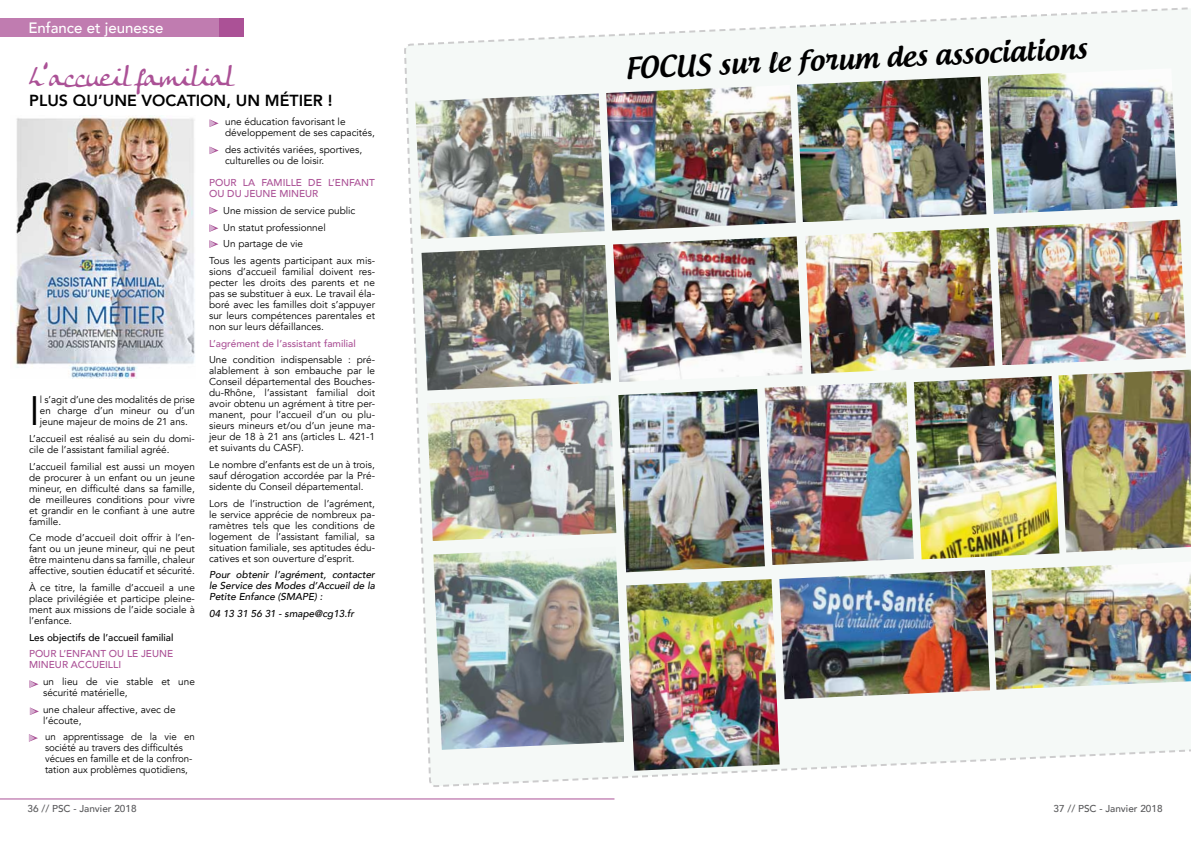
<style>
.page{position:relative;width:1191px;height:842px;background:#fff}
.page>*{position:absolute;margin:0;border:0;box-sizing:border-box;transform-origin:0 0}
.t1{font:41.1px "Avenir";color:#000}
.t2{font:500 28px "Androgyne";color:#000}
.t3{font:26px "Anke Calligraphic FG";color:#ab5196}
.t4{font:800 16px "Avenir";color:#000}
.t5{font:500 15px "Avenir";color:#fff}
.t6{font:10px/11px "Avenir";color:#000;text-align:justify}
.t7{font:italic 500 10px/11px "Avenir";color:#000;text-align:justify}
.t8{font:500 10px/11px "Avenir";color:#ab5196}
.t9{font:500 10px "Avenir";color:#58585a}
.t10{font:500 10px "Avenir";color:#000}
</style>
<div class="page">
<hr style="left:0;top:798px;width:614px;height:1px;background:#ab5196">
<div style="left:0;top:19px;width:244px;height:18px;background:#c07cb0"></div>
<div style="left:219px;top:19px;width:25px;height:18px;background:#ab5196"></div>
<img style="left:14px;top:115px;width:181px;height:264px">
<svg style="left:29px;top:680px;width:10px;height:8px"></svg>
<svg style="left:30px;top:707px;width:9px;height:8px"></svg>
<svg style="left:29px;top:734px;width:9px;height:8px"></svg>
<svg style="left:209px;top:207px;width:9px;height:7px"></svg>
<svg style="left:209px;top:224px;width:9px;height:8px"></svg>
<svg style="left:209px;top:240px;width:9px;height:8px"></svg>
<svg style="left:210px;top:119px;width:9px;height:8px"></svg>
<svg style="left:210px;top:147px;width:9px;height:7px"></svg>
<img style="left:404px;top:7px;width:787px;height:780px">
<img style="left:914px;top:376px;width:145px;height:183px">
<img style="left:626px;top:579px;width:153px;height:192px">
<img style="left:606px;top:85px;width:190px;height:146px">
<img style="left:797px;top:77px;width:189px;height:145px">
<img style="left:987px;top:68px;width:190px;height:146px">
<img style="left:613px;top:236px;width:189px;height:146px">
<img style="left:805px;top:228px;width:189px;height:146px">
<img style="left:996px;top:220px;width:190px;height:145px">
<img style="left:991px;top:561px;width:200px;height:129px">
<img style="left:764px;top:382px;width:150px;height:183px">
<img style="left:1058px;top:370px;width:133px;height:182px">
<img style="left:779px;top:570px;width:211px;height:129px">
<img style="left:618px;top:389px;width:147px;height:183px">
<h3 class="t5" style="left:28px;top:15px;width:137px">Enfance et jeunesse</h3>
<h3 class="t3" style="left:29px;top:62px;width:205px">L’accueil familial</h3>
<h3 class="t4" style="left:29px;top:88px;width:305px">PLUS QU’UNE VOCATION, UN MÉTIER !</h3>
<h1 class="t1" style="left:29px;top:387px;width:12px">I</h1>
<p class="t6" style="left:40px;top:394px;width:157px">l s’agit d’une des modalités de prise en charge d’un mineur ou d’un jeune majeur de moins de 21 ans.</p>
<p class="t6" style="left:29px;top:433px;width:167px">L’accueil est réalisé au sein du domi&shy;cile de l’assistant familial agréé.</p>
<p class="t6" style="left:29px;top:461px;width:167px">L’accueil familial est aussi un moyen de procurer à un enfant ou un jeune mineur, en difficulté dans sa famille, de meilleures conditions pour vivre et grandir en le confiant à une autre famille.</p>
<p class="t6" style="left:29px;top:532px;width:167px">Ce mode d’accueil doit offrir à l’en&shy;fant ou un jeune mineur, qui ne peut être maintenu dans sa famille, chaleur affective, soutien éducatif et sécurité.</p>
<p class="t6" style="left:29px;top:582px;width:167px">À ce titre, la famille d’accueil a une place privilégiée et participe pleine&shy;ment aux missions de l’aide sociale à l’enfance.</p>
<p class="t10" style="left:29px;top:628px;width:146px">Les objectifs de l’accueil familial</p>
<p class="t8" style="left:29px;top:648px;width:146px">POUR L’ENFANT OU LE JEUNE<br>MINEUR ACCUEILLI</p>
<p class="t6" style="left:43px;top:676px;width:153px">un lieu de vie stable et une sécurité matérielle,</p>
<p class="t6" style="left:43px;top:704px;width:134px">une chaleur affective, avec de l’écoute,</p>
<p class="t6" style="left:45px;top:732px;width:151px;text-align:left">un apprentissage de la vie en société au travers des difficultés vécues en famille et de la confron&shy;tation aux problèmes quotidiens,</p>
<p class="t6" style="left:225px;top:116px;width:151px">une éducation favorisant le développement de ses capacités,</p>
<p class="t6" style="left:225px;top:144px;width:139px">des activités variées, sportives, culturelles ou de loisir.</p>
<p class="t8" style="left:209px;top:177px;width:167px">POUR LA FAMILLE DE L’ENFANT<br>OU DU JEUNE MINEUR</p>
<p class="t6" style="left:223px;top:205px;width:134px">Une mission de service public</p>
<p class="t6" style="left:223px;top:222px;width:104px">Un statut professionnel</p>
<p class="t6" style="left:223px;top:238px;width:82px">Un partage de vie</p>
<p class="t6" style="left:209px;top:255px;width:167px">Tous les agents participant aux mis-</p>
<p class="t6" style="left:209px;top:266px;width:167px">sions d’accueil familial doivent res&shy;pecter les droits des parents et ne pas se substituer à eux. Le travail éla&shy;boré avec les familles doit s’appuyer sur leurs compétences parentales et non sur leurs défaillances.</p>
<p class="t8" style="left:209px;top:337px;width:148px">L’agrément de l’assistant familial</p>
<p class="t6" style="left:209px;top:354px;width:167px">Une condition indispensable : pré&shy;alablement à son embauche par le Conseil départemental des Bouches&shy;du-Rhône, l’assistant familial doit avoir obtenu un agrément à titre per&shy;manent, pour l’accueil d’un ou plu&shy;sieurs mineurs et/ou d’un jeune ma&shy;jeur de 18 à 21 ans (articles L. 421-1 et suivants du CASF).</p>
<p class="t6" style="left:209px;top:459px;width:167px">Le nombre d’enfants est de un à trois, sauf dérogation accordée par la Pré&shy;sidente du Conseil départemental.</p>
<p class="t6" style="left:209px;top:498px;width:167px">Lors de l’instruction de l’agrément, le service apprécie de nombreux pa&shy;ramètres tels que les conditions de logement de l’assistant familial, sa situation familiale, ses aptitudes édu&shy;catives et son ouverture d’esprit.</p>
<p class="t7" style="left:209px;top:569px;width:167px">Pour obtenir l’agrément, contacter le Service des Modes d’Accueil de la Petite Enfance (SMAPE) :</p>
<p class="t7" style="left:209px;top:608px;width:147px">04 13 31 56 31 - smape@cg13.fr</p>
<h2 class="t2" style="left:624px;top:48px;width:463px;rotate:-2deg">FOCUS sur le forum des associations</h2>
<p class="t9" style="left:28px;top:800px;width:110px">36 // PSC - Janvier 2018</p>
<p class="t9" style="left:1053px;top:800px;width:110px">37 // PSC - Janvier 2018</p>
</div>
